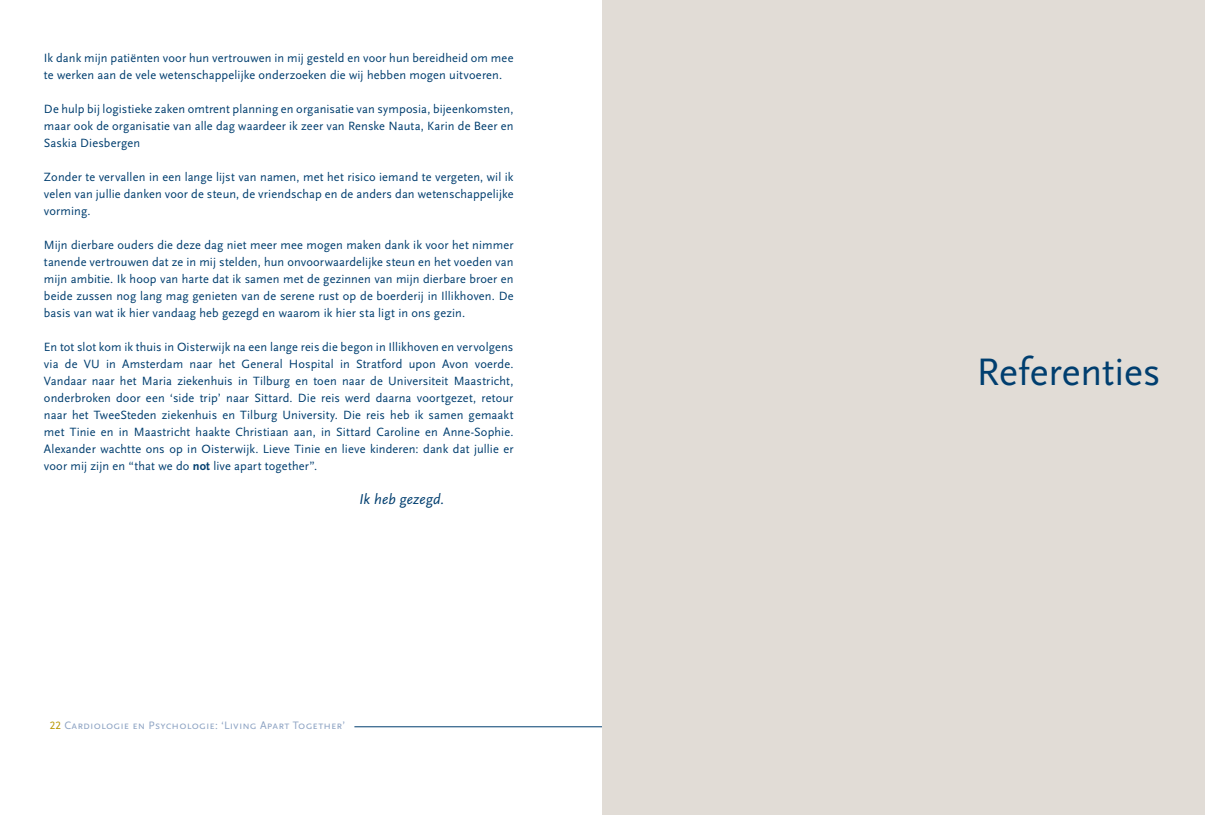
<style>
.page{position:relative;width:1205px;height:815px;background:#fff}
.page>*{position:absolute;margin:0;border:0;box-sizing:border-box;transform-origin:0 0}
.t1{font:40px "Scala Sans OT";color:#003e6f}
.t2{font:italic 15px "Scala Sans OT";letter-spacing:.005em;color:#003e6f}
.t3{font:12.5px/17px "Scala Sans OT";letter-spacing:.01em;color:#003e6f;text-align:justify}
.t4{font:11.25px "Scala Sans Caps";letter-spacing:.01em;color:#8da3c3}
.s1{font-weight:700}
.s2{color:#b89600}
</style>
<div class="page">
<hr style="left:354px;top:727px;width:248px;height:1px;background:#003e6f">
<div style="left:602px;top:0;width:603px;height:815px;background:#e1dcd6"></div>
<p class="t3" style="left:44px;top:50px;width:471px">Ik dank mijn patiënten voor hun vertrouwen in mij gesteld en voor hun bereidheid om mee te werken aan de vele wetenschappelijke onderzoeken die wij hebben mogen uitvoeren.</p>
<p class="t3" style="left:44px;top:101px;width:471px">De hulp bij logistieke zaken omtrent planning en organisatie van symposia, bijeenkomsten, maar ook de organisatie van alle dag waardeer ik zeer van Renske Nauta, Karin de Beer en Saskia Diesbergen</p>
<p class="t3" style="left:44px;top:169px;width:471px">Zonder te vervallen in een lange lijst van namen, met het risico iemand te vergeten, wil ik velen van jullie danken voor de steun, de vriendschap en de anders dan wetenschappelijke vorming.</p>
<p class="t3" style="left:44px;top:237px;width:471px">Mijn dierbare ouders die deze dag niet meer mee mogen maken dank ik voor het nimmer tanende vertrouwen dat ze in mij stelden, hun onvoorwaardelijke steun en het voeden van mijn ambitie. Ik hoop van harte dat ik samen met de gezinnen van mijn dierbare broer en beide zussen nog lang mag genieten van de serene rust op de boerderij in Illikhoven. De basis van wat ik hier vandaag heb gezegd en waarom ik hier sta ligt in ons gezin.</p>
<p class="t3" style="left:44px;top:339px;width:471px">En tot slot kom ik thuis in Oisterwijk na een lange reis die begon in Illikhoven en vervolgens via de VU in Amsterdam naar het General Hospital in Stratford upon Avon voerde.<br>Vandaar naar het Maria ziekenhuis in Tilburg en toen naar de Universiteit Maastricht, onderbroken door een ‘side trip’ naar Sittard. Die reis werd daarna voortgezet, retour naar het TweeSteden ziekenhuis en Tilburg University. Die reis heb ik samen gemaakt met Tinie en in Maastricht haakte Christiaan aan, in Sittard Caroline en Anne-Sophie.<br>Alexander wachtte ons op in Oisterwijk. Lieve Tinie en lieve kinderen: dank dat jullie er voor mij zijn en “that we do <span class="s1">not</span> live apart together”.</p>
<p class="t2" style="left:359px;top:491px;width:87px">Ik heb gezegd.</p>
<p class="t4" style="left:50px;top:719px;width:297px"><span class="s2">22</span> Cardiologie en Psychologie: ‘Living Apart Together’</p>
<h1 class="t1" style="left:976px;top:351px;width:186px">Referenties</h1>
</div>
